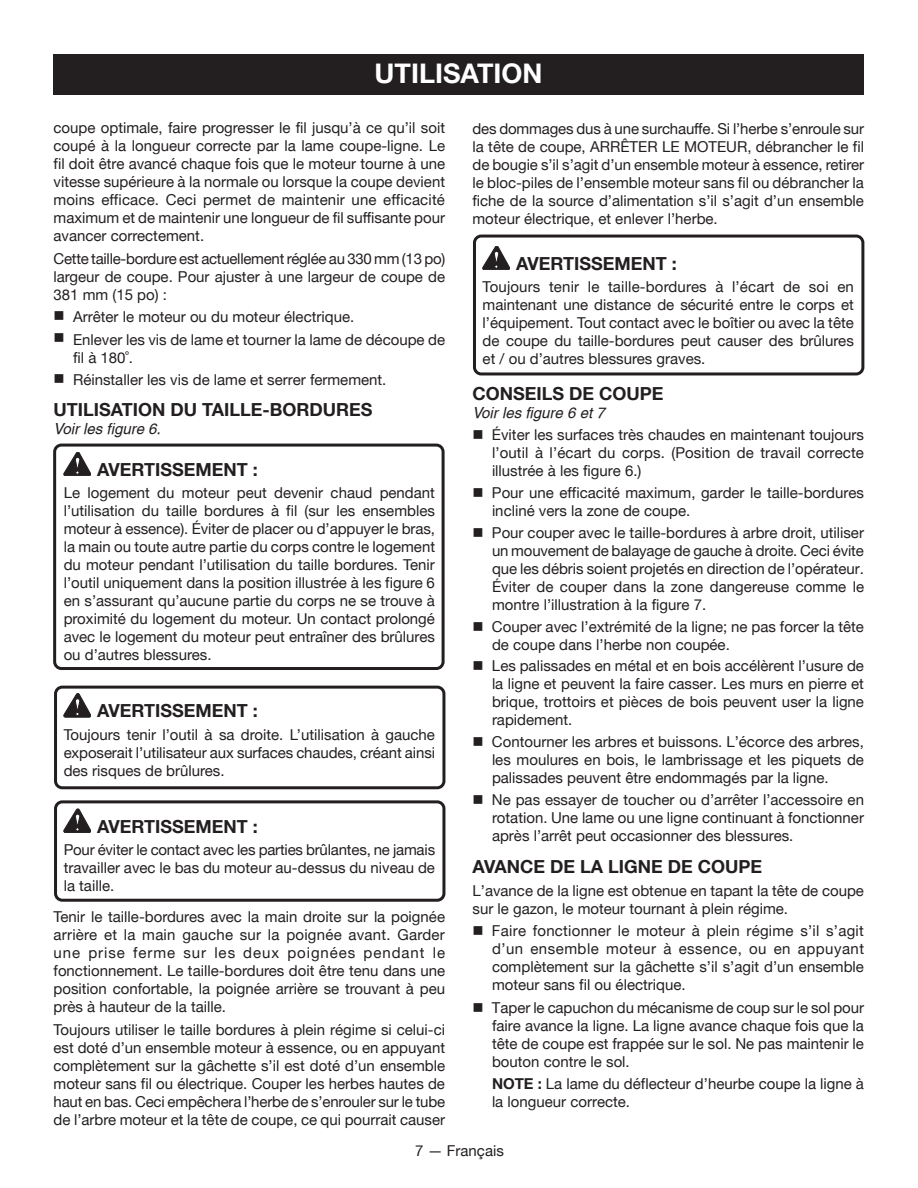
<style>
.page{position:relative;width:918px;height:1188px;background:#fff}
.page>*{position:absolute;margin:0;border:0;box-sizing:border-box;transform-origin:0 0}
.HEADING{font:700 27px "Helvetica Neue";color:#fff}
.Warning{font:700 18px "Helvetica Neue";color:#231f20}
.Heading_2_w_figure{font:700 18px "Helvetica Neue";color:#231f20}
.Heading_1{font:700 18px "Helvetica Neue";color:#231f20}
.bullets{font:15px/18px "Helvetica Neue";color:#231f20;text-align:justify}
.Body_text{font:15px/18px "Helvetica Neue";color:#231f20;text-align:justify}
.Warning_Text{font:15px/18px "Helvetica Neue";color:#231f20;text-align:justify}
.see_figure{font:italic 15px "Helvetica";color:#231f20}
.s1{font-weight:700}
</style>
<div class="page">
<div style="left:53px;top:444px;width:392px;height:226px;border:3px solid #231f20;border-radius:7px"></div>
<div style="left:54px;top:800px;width:391px;height:102px;border:3px solid #231f20;border-radius:7px"></div>
<div style="left:54px;top:686px;width:391px;height:103px;border:3px solid #231f20;border-radius:7px"></div>
<div style="left:473px;top:235px;width:391px;height:140px;border:3px solid #231f20;border-radius:7px"></div>
<div style="left:54px;top:54px;width:810px;height:40px;background:#231f20"></div>
<svg style="left:64px;top:452px;width:27px;height:24px"></svg>
<svg style="left:64px;top:693px;width:27px;height:24px"></svg>
<svg style="left:64px;top:809px;width:27px;height:24px"></svg>
<svg style="left:483px;top:246px;width:27px;height:24px"></svg>
<p class="HEADING" style="left:375px;top:56px;width:169px">UTILISATION</p>
<p class="Body_text" style="left:54px;top:119px;width:393px">coupe optimale, faire progresser le fil jusqu’à ce qu’il soit coupé à la longueur correcte par la lame coupe-ligne. Le fil doit être avancé chaque fois que le moteur tourne à une vitesse supérieure à la normale ou lorsque la coupe devient moins efficace. Ceci permet de maintenir une efficacité maximum et de maintenir une longueur de fil suffisante pour avancer correctement.</p>
<p class="Body_text" style="left:54px;top:249px;width:393px">Cette taille-bordure est actuellement réglée au 330 mm (13 po) largeur de coupe. Pour ajuster à une largeur de coupe de 381 mm (15 po) :</p>
<p class="bullets" style="left:54px;top:308px;width:302px">■ Arrêter le moteur ou du moteur électrique.</p>
<p class="bullets" style="left:73px;top:330px;width:374px;text-indent:-20px">■ Enlever les vis de lame et tourner la lame de découpe de fil à 180˚.</p>
<p class="bullets" style="left:54px;top:371px;width:334px">■ Réinstaller les vis de lame et serrer fermement.</p>
<p class="Heading_2_w_figure" style="left:54px;top:398px;width:320px">UTILISATION DU TAILLE-BORDURES</p>
<p class="see_figure" style="left:54px;top:420px;width:109px">Voir les figure 6.</p>
<p class="Warning" style="left:97px;top:458px;width:162px">AVERTISSEMENT :</p>
<p class="Warning_Text" style="left:64px;top:484px;width:373px">Le logement du moteur peut devenir chaud pendant l’utilisation du taille bordures à fil (sur les ensembles moteur à essence). Éviter de placer ou d’appuyer le bras, la main ou toute autre partie du corps contre le logement du moteur pendant l’utilisation du taille bordures. Tenir l’outil uniquement dans la position illustrée à les figure 6 en s’assurant qu’aucune partie du corps ne se trouve à proximité du logement du moteur. Un contact prolongé avec le logement du moteur peut entraîner des brûlures ou d’autres blessures.</p>
<p class="Body_text" style="left:472px;top:119px;width:393px">des dommages dus à une surchauffe. Si l’herbe s’enroule sur la tête de coupe, ARRÊTER LE MOTEUR, débrancher le fil de bougie s’il s’agit d’un ensemble moteur à essence, retirer le bloc-piles de l’ensemble moteur sans fil ou débrancher la fiche de la source d’alimentation s’il s’agit d’un ensemble moteur électrique, et enlever l’herbe.</p>
<p class="Warning" style="left:516px;top:252px;width:162px">AVERTISSEMENT :</p>
<p class="Warning_Text" style="left:483px;top:278px;width:373px">Toujours tenir le taille-bordures à l’écart de soi en maintenant une distance de sécurité entre le corps et l’équipement. Tout contact avec le boîtier ou avec la tête de coupe du taille-bordures peut causer des brûlures et / ou d’autres blessures graves.</p>
<p class="Heading_2_w_figure" style="left:472px;top:383px;width:193px">CONSEILS DE COUPE</p>
<p class="see_figure" style="left:472px;top:405px;width:134px">Voir les figure 6 et 7</p>
<p class="bullets" style="left:492px;top:426px;width:374px;text-indent:-20px">■ Éviter les surfaces très chaudes en maintenant toujours l’outil à l’écart du corps. (Position de travail correcte illustrée à les figure 6.)</p>
<p class="bullets" style="left:492px;top:484px;width:373px;text-indent:-20px">■ Pour une efficacité maximum, garder le taille-bordures incliné vers la zone de coupe.</p>
<p class="bullets" style="left:492px;top:523px;width:374px;text-indent:-20px">■ Pour couper avec le taille-bordures à arbre droit, utiliser un mouvement de balayage de gauche à droite. Ceci évite que les débris soient projetés en direction de l’opérateur.<br>Éviter de couper dans la zone dangereuse comme le montre l’illustration à la figure 7.</p>
<p class="bullets" style="left:492px;top:617px;width:373px;text-indent:-20px">■ Couper avec l’extrémité de la ligne; ne pas forcer la tête de coupe dans l’herbe non coupée.</p>
<p class="bullets" style="left:492px;top:657px;width:374px;text-indent:-20px">■ Les palissades en métal et en bois accélèrent l’usure de la ligne et peuvent la faire casser. Les murs en pierre et brique, trottoirs et pièces de bois peuvent user la ligne rapidement.</p>
<p class="bullets" style="left:492px;top:733px;width:374px;text-indent:-20px">■ Contourner les arbres et buissons. L’écorce des arbres, les moulures en bois, le lambrissage et les piquets de palissades peuvent être endommagés par la ligne.</p>
<p class="bullets" style="left:492px;top:790px;width:374px;text-indent:-20px">■ Ne pas essayer de toucher ou d’arrêter l’accessoire en rotation. Une lame ou une ligne continuant à fonctionner après l’arrêt peut occasionner des blessures.</p>
<p class="Heading_1" style="left:472px;top:856px;width:291px">AVANCE DE LA LIGNE DE COUPE</p>
<p class="bullets" style="left:472px;top:881px;width:393px">L’avance de la ligne est obtenue en tapant la tête de coupe sur le gazon, le moteur tournant à plein régime.</p>
<p class="bullets" style="left:492px;top:922px;width:374px;text-indent:-20px">■ Faire fonctionner le moteur à plein régime s’il s’agit d’un ensemble moteur à essence, ou en appuyant complètement sur la gâchette s’il s’agit d’un ensemble moteur sans fil ou électrique.</p>
<p class="bullets" style="left:492px;top:998px;width:374px;text-indent:-20px">■ Taper le capuchon du mécanisme de coup sur le sol pour faire avance la ligne. La ligne avance chaque fois que la tête de coupe est frappée sur le sol. Ne pas maintenir le bouton contre le sol.</p>
<p class="bullets" style="left:492px;top:1075px;width:373px"><span class="s1">NOTE :</span> La lame du déflecteur d’heurbe coupe la ligne à la longueur correcte.</p>
<p class="Warning" style="left:97px;top:700px;width:162px">AVERTISSEMENT :</p>
<p class="Warning_Text" style="left:64px;top:725px;width:373px">Toujours tenir l’outil à sa droite. L’utilisation à gauche exposerait l’utilisateur aux surfaces chaudes, créant ainsi des risques de brûlures.</p>
<p class="Warning" style="left:97px;top:815px;width:162px">AVERTISSEMENT :</p>
<p class="Warning_Text" style="left:64px;top:840px;width:373px">Pour éviter le contact avec les parties brûlantes, ne jamais travailler avec le bas du moteur au-dessus du niveau de la taille.</p>
<p class="Body_text" style="left:54px;top:908px;width:393px">Tenir le taille-bordures avec la main droite sur la poignée arrière et la main gauche sur la poignée avant. Garder une prise ferme sur les deux poignées pendant le fonctionnement. Le taille-bordures doit être tenu dans une position confortable, la poignée arrière se trouvant à peu près à hauteur de la taille.</p>
<p class="Body_text" style="left:54px;top:1020px;width:393px">Toujours utiliser le taille bordures à plein régime si celui-ci est doté d’un ensemble moteur à essence, ou en appuyant complètement sur la gâchette s’il est doté d’un ensemble moteur sans fil ou électrique. Couper les herbes hautes de haut en bas. Ceci empêchera l’herbe de s’enrouler sur le tube de l’arbre moteur et la tête de coupe, ce qui pourrait causer</p>
<p class="Warning_Text" style="left:415px;top:1141px;width:90px">7 — Français</p>
</div>
